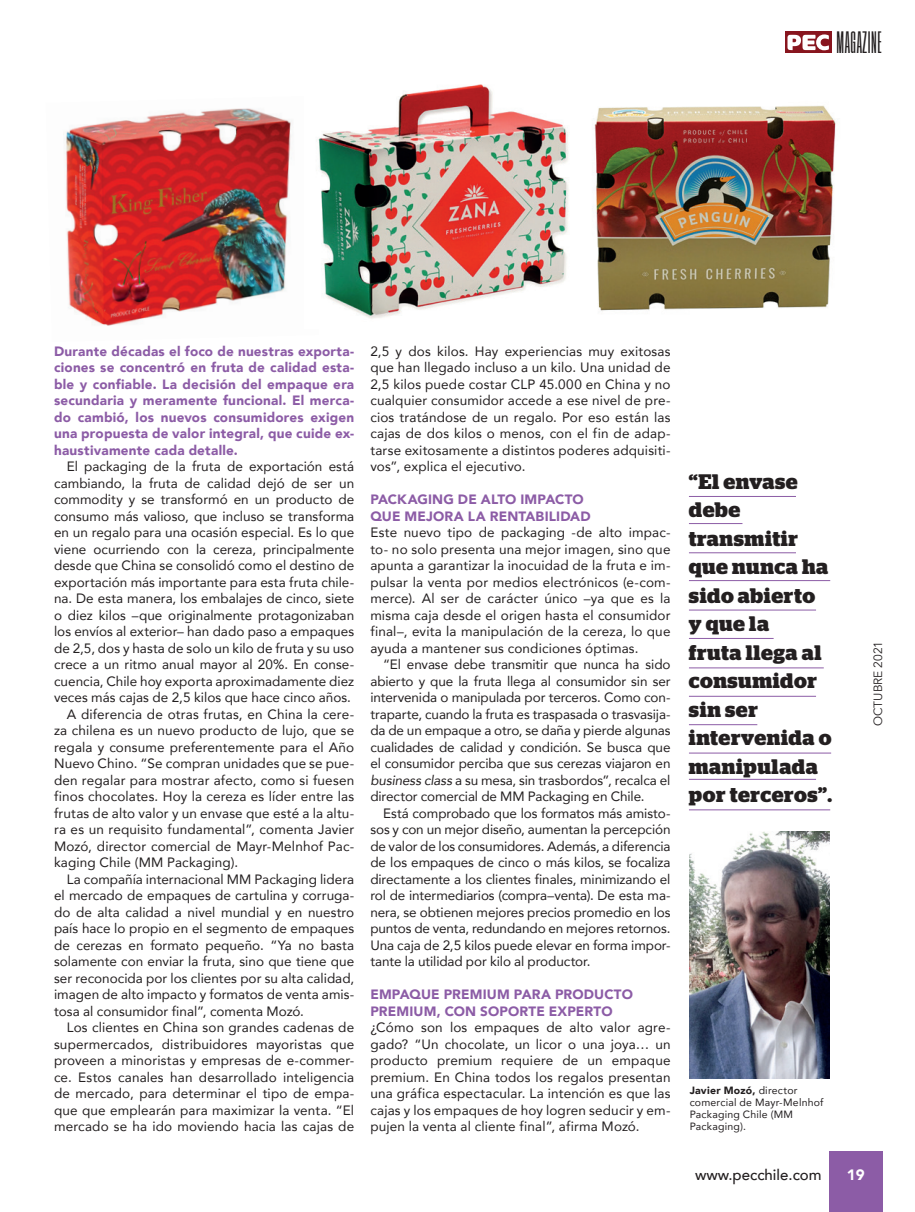
<style>
.page{position:relative;width:915px;height:1212px;background:#fff}
.page>*{position:absolute;margin:0;border:0;box-sizing:border-box;transform-origin:0 0}
.t1{font:500 22.65px "Tusker Grotesk 2500";letter-spacing:.025em;color:#231f20}
.t2{font:700 21px/28.5px "Stag";letter-spacing:.03em;color:#231f20}
.t3{font:500 15px "Avenir";color:#231f20}
.t4{font:900 15px "Avenir";color:#fff}
.t5{font:13.5px/16.5px "Avenir";letter-spacing:.005em;color:#231f20;text-align:justify}
.t6{font:900 13.5px/16.5px "Avenir";letter-spacing:.01em;color:#8c5ca6}
.t7{font:12px "Avenir";color:#231f20}
.t8{font:10.5px/12px "Avenir";letter-spacing:.02em;color:#231f20}
.s1{font-style:italic}
.s2{font-weight:900}
</style>
<div class="page">
<hr style="left:688px;top:523px;width:54px;height:1px;background:#8c5ca6">
<hr style="left:688px;top:580px;width:141px;height:1px;background:#8c5ca6">
<hr style="left:688px;top:496px;width:107px;height:1px;background:#8c5ca6">
<hr style="left:688px;top:552px;width:107px;height:1px;background:#8c5ca6">
<hr style="left:688px;top:610px;width:127px;height:1px;background:#8c5ca6">
<hr style="left:688px;top:638px;width:85px;height:1px;background:#8c5ca6">
<hr style="left:688px;top:667px;width:135px;height:1px;background:#8c5ca6">
<hr style="left:688px;top:696px;width:127px;height:1px;background:#8c5ca6">
<hr style="left:688px;top:724px;width:69px;height:1px;background:#8c5ca6">
<hr style="left:688px;top:753px;width:142px;height:1px;background:#8c5ca6">
<hr style="left:688px;top:779px;width:127px;height:1px;background:#8c5ca6">
<hr style="left:688px;top:809px;width:141px;height:1px;background:#8c5ca6">
<img style="left:65px;top:108px;width:226px;height:218px">
<img style="left:318px;top:84px;width:252px;height:235px">
<img style="left:594px;top:105px;width:242px;height:206px">
<img style="left:689px;top:831px;width:139px;height:247px">
<div style="left:828px;top:1151px;width:54px;height:61px;background:#8c5ca6"></div>
<div style="left:785px;top:31px;width:46px;height:22px;background:#88151e"></div>
<svg style="left:787px;top:34px;width:41px;height:16px"></svg>
<h1 class="t1" style="left:836px;top:29px;width:47px">MAGAZINE</h1>
<p class="t6" style="left:54px;top:342px;width:301px;text-align:justify">Durante décadas el foco de nuestras exporta&shy;ciones se concentró en fruta de calidad esta&shy;ble y confiable. La decisión del empaque era secundaria y meramente funcional. El merca&shy;do cambió, los nuevos consumidores exigen una propuesta de valor integral, que cuide ex&shy;haustivamente cada detalle.</p>
<p class="t5" style="left:67px;top:458px;width:289px">El packaging de la fruta de exportación está</p>
<p class="t5" style="left:54px;top:474px;width:301px">cambiando, la fruta de calidad dejó de ser un</p>
<p class="t5" style="left:54px;top:491px;width:301px">commodity y se transformó en un producto de</p>
<p class="t5" style="left:54px;top:507px;width:301px">consumo más valioso, que incluso se transforma</p>
<p class="t5" style="left:54px;top:524px;width:301px">en un regalo para una ocasión especial. Es lo que</p>
<p class="t5" style="left:54px;top:540px;width:301px">viene ocurriendo con la cereza, principalmente</p>
<p class="t5" style="left:54px;top:557px;width:301px">desde que China se consolidó como el destino de</p>
<p class="t5" style="left:54px;top:573px;width:301px">exportación más importante para esta fruta chile-</p>
<p class="t5" style="left:54px;top:590px;width:301px">na. De esta manera, los embalajes de cinco, siete</p>
<p class="t5" style="left:54px;top:606px;width:301px">o diez kilos –que originalmente protagonizaban</p>
<p class="t5" style="left:54px;top:623px;width:301px">los envíos al exterior– han dado paso a empaques</p>
<p class="t5" style="left:54px;top:639px;width:301px">de 2,5, dos y hasta de solo un kilo de fruta y su uso</p>
<p class="t5" style="left:54px;top:656px;width:301px">crece a un ritmo anual mayor al 20%. En conse-</p>
<p class="t5" style="left:54px;top:672px;width:301px">cuencia, Chile hoy exporta aproximadamente diez</p>
<p class="t5" style="left:54px;top:689px;width:298px">veces más cajas de 2,5 kilos que hace cinco años.</p>
<p class="t5" style="left:67px;top:705px;width:289px">A diferencia de otras frutas, en China la cere-</p>
<p class="t5" style="left:54px;top:722px;width:301px">za chilena es un nuevo producto de lujo, que se</p>
<p class="t5" style="left:54px;top:738px;width:301px">regala y consume preferentemente para el Año</p>
<p class="t5" style="left:54px;top:755px;width:301px">Nuevo Chino. “Se compran unidades que se pue-</p>
<p class="t5" style="left:54px;top:771px;width:301px">den regalar para mostrar afecto, como si fuesen</p>
<p class="t5" style="left:54px;top:788px;width:301px">finos chocolates. Hoy la cereza es líder entre las</p>
<p class="t5" style="left:54px;top:804px;width:301px">frutas de alto valor y un envase que esté a la altu-</p>
<p class="t5" style="left:54px;top:821px;width:301px">ra es un requisito fundamental”, comenta Javier</p>
<p class="t5" style="left:54px;top:837px;width:301px">Mozó, director comercial de Mayr-Melnhof Pac-</p>
<p class="t5" style="left:54px;top:854px;width:185px">kaging Chile (MM Packaging).</p>
<p class="t5" style="left:67px;top:870px;width:289px">La compañía internacional MM Packaging lidera</p>
<p class="t5" style="left:54px;top:887px;width:301px">el mercado de empaques de cartulina y corruga-</p>
<p class="t5" style="left:54px;top:903px;width:301px">do de alta calidad a nivel mundial y en nuestro</p>
<p class="t5" style="left:54px;top:920px;width:301px">país hace lo propio en el segmento de empaques</p>
<p class="t5" style="left:54px;top:936px;width:301px">de cerezas en formato pequeño. “Ya no basta</p>
<p class="t5" style="left:54px;top:953px;width:301px">solamente con enviar la fruta, sino que tiene que</p>
<p class="t5" style="left:54px;top:969px;width:301px">ser reconocida por los clientes por su alta calidad,</p>
<p class="t5" style="left:54px;top:986px;width:301px">imagen de alto impacto y formatos de venta amis-</p>
<p class="t5" style="left:54px;top:1002px;width:251px">tosa al consumidor final”, comenta Mozó.</p>
<p class="t5" style="left:67px;top:1019px;width:289px">Los clientes en China son grandes cadenas de</p>
<p class="t5" style="left:54px;top:1035px;width:301px">supermercados, distribuidores mayoristas que</p>
<p class="t5" style="left:54px;top:1052px;width:301px">proveen a minoristas y empresas de e-commer-</p>
<p class="t5" style="left:54px;top:1068px;width:301px">ce. Estos canales han desarrollado inteligencia</p>
<p class="t5" style="left:54px;top:1085px;width:301px">de mercado, para determinar el tipo de empa-</p>
<p class="t5" style="left:54px;top:1101px;width:301px">que que emplearán para maximizar la venta. “El</p>
<p class="t5" style="left:54px;top:1118px;width:301px">mercado se ha ido moviendo hacia las cajas de</p>
<p class="t5" style="left:370px;top:342px;width:301px">2,5 y dos kilos. Hay experiencias muy exitosas que han llegado incluso a un kilo. Una unidad de 2,5 kilos puede costar CLP 45.000 en China y no cualquier consumidor accede a ese nivel de pre&shy;cios tratándose de un regalo. Por eso están las cajas de dos kilos o menos, con el fin de adap&shy;tarse exitosamente a distintos poderes adquisiti&shy;vos”, explica el ejecutivo.</p>
<p class="t6" style="left:370px;top:491px;width:222px">PACKAGING DE ALTO IMPACTO<br>QUE MEJORA LA RENTABILIDAD</p>
<p class="t5" style="left:370px;top:524px;width:301px">Este nuevo tipo de packaging -de alto impac&shy;to- no solo presenta una mejor imagen, sino que apunta a garantizar la inocuidad de la fruta e im&shy;pulsar la venta por medios electrónicos (e-com&shy;merce). Al ser de carácter único –ya que es la misma caja desde el origen hasta el consumidor final–, evita la manipulación de la cereza, lo que ayuda a mantener sus condiciones óptimas.</p>
<p class="t5" style="left:370px;top:656px;width:301px;text-indent:13px">“El envase debe transmitir que nunca ha sido abierto y que la fruta llega al consumidor sin ser intervenida o manipulada por terceros. Como con&shy;traparte, cuando la fruta es traspasada o trasvasija&shy;da de un empaque a otro, se daña y pierde algunas cualidades de calidad y condición. Se busca que el consumidor perciba que sus cerezas viajaron en <span class="s1">business class</span> a su mesa, sin trasbordos”, recalca el director comercial de MM Packaging en Chile.</p>
<p class="t5" style="left:370px;top:804px;width:301px;text-indent:13px">Está comprobado que los formatos más amisto&shy;sos y con un mejor diseño, aumentan la percepción de valor de los consumidores. Además, a diferencia de los empaques de cinco o más kilos, se focaliza directamente a los clientes finales, minimizando el rol de intermediarios (compra–venta). De esta ma&shy;nera, se obtienen mejores precios promedio en los puntos de venta, redundando en mejores retornos.<br>Una caja de 2,5 kilos puede elevar en forma impor&shy;tante la utilidad por kilo al productor.</p>
<p class="t6" style="left:370px;top:986px;width:264px">EMPAQUE PREMIUM PARA PRODUCTO<br>PREMIUM, CON SOPORTE EXPERTO</p>
<p class="t5" style="left:370px;top:1019px;width:301px">¿Cómo son los empaques de alto valor agre&shy;gado? “Un chocolate, un licor o una joya… un producto premium requiere de un empaque premium. En China todos los regalos presentan una gráfica espectacular. La intención es que las cajas y los empaques de hoy logren seducir y em&shy;pujen la venta al cliente final”, afirma Mozó.</p>
<h2 class="t2" style="left:688px;top:467px;width:145px">“El envase debe transmitir que nunca ha sido abierto y que la<br>fruta llega al consumidor sin ser intervenida o manipulada por terceros”.</h2>
<p class="t7" style="left:870px;top:726px;width:87px;rotate:-90deg">OCTUBRE 2021</p>
<p class="t8" style="left:689px;top:1084px;width:135px"><span class="s2">Javier Mozó,</span> director comercial de Mayr-Melnhof<br>Packaging Chile (MM<br>Packaging).</p>
<p class="t3" style="left:694px;top:1162px;width:128px">www.pecchile.com</p>
<p class="t4" style="left:846px;top:1162px;width:19px">19</p>
</div>
